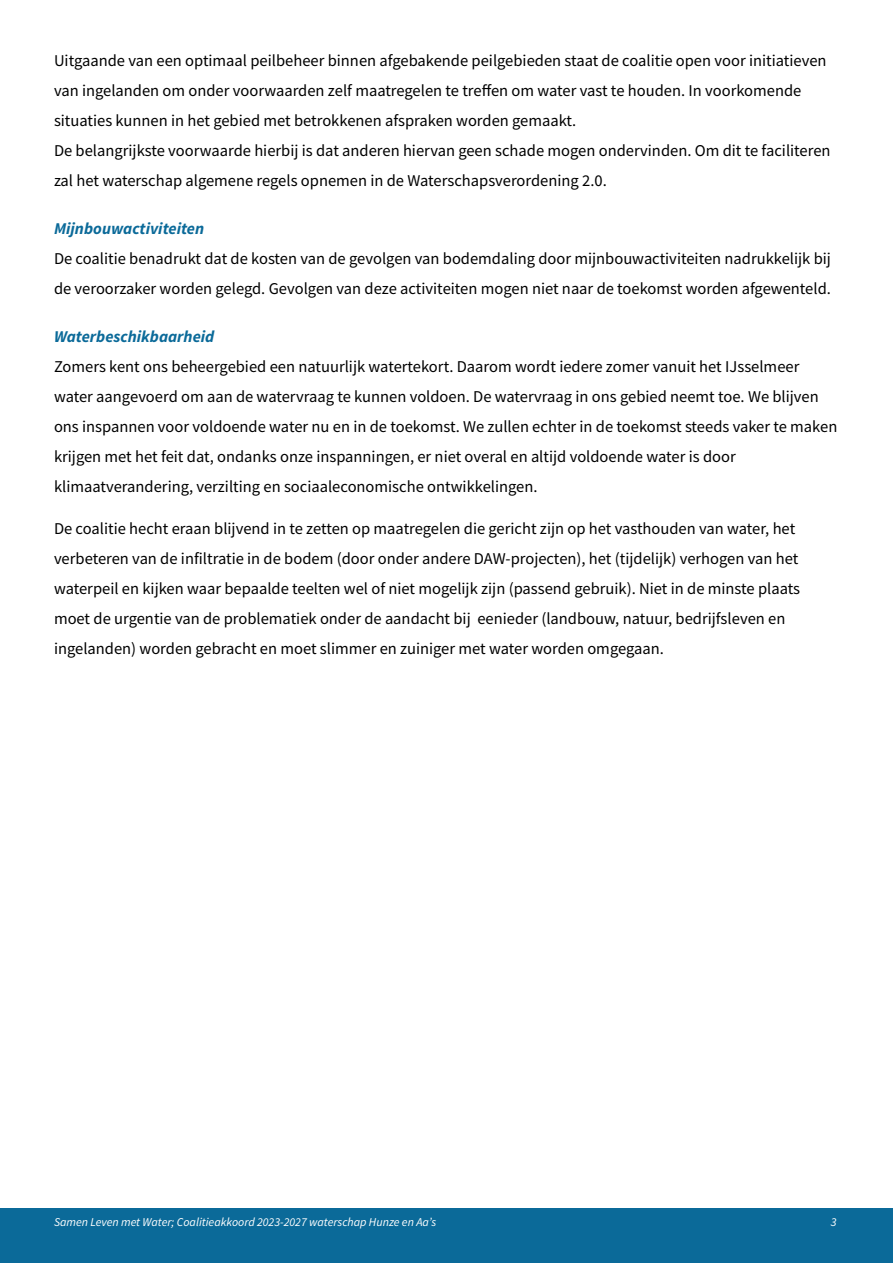
<style>
.page{position:relative;width:893px;height:1263px;background:#fff}
.page>*{position:absolute;margin:0;border:0;box-sizing:border-box;transform-origin:0 0}
.t1{font:16.5px/30px "Source Sans Pro";color:#000}
.t2{font:italic 700 16.5px "Source Sans Pro";color:#0b6a99}
.t3{font:italic 12px "Source Sans Pro";color:#fff}
</style>
<div class="page">
<div style="left:0;top:1209px;width:893px;height:54px;background:#0b6a99"></div>
<p class="t1" style="left:54px;top:46px;width:778px">Uitgaande van een optimaal peilbeheer binnen afgebakende peilgebieden staat de coalitie open voor initiatieven van ingelanden om onder voorwaarden zelf maatregelen te treffen om water vast te houden. In voorkomende situaties kunnen in het gebied met betrokkenen afspraken worden gemaakt.<br>De belangrijkste voorwaarde hierbij is dat anderen hiervan geen schade mogen ondervinden. Om dit te faciliteren zal het waterschap algemene regels opnemen in de Waterschapsverordening 2.0.</p>
<p class="t2" style="left:54px;top:218px;width:152px">Mijnbouwactiviteiten</p>
<p class="t1" style="left:54px;top:244px;width:778px">De coalitie benadrukt dat de kosten van de gevolgen van bodemdaling door mijnbouwactiviteiten nadrukkelijk bij de veroorzaker worden gelegd. Gevolgen van deze activiteiten mogen niet naar de toekomst worden afgewenteld.</p>
<p class="t2" style="left:54px;top:326px;width:162px">Waterbeschikbaarheid</p>
<p class="t1" style="left:54px;top:352px;width:785px">Zomers kent ons beheergebied een natuurlijk watertekort. Daarom wordt iedere zomer vanuit het IJsselmeer water aangevoerd om aan de watervraag te kunnen voldoen. De watervraag in ons gebied neemt toe. We blijven ons inspannen voor voldoende water nu en in de toekomst. We zullen echter in de toekomst steeds vaker te maken krijgen met het feit dat, ondanks onze inspanningen, er niet overal en altijd voldoende water is door klimaatverandering, verzilting en sociaaleconomische ontwikkelingen.</p>
<p class="t1" style="left:54px;top:514px;width:748px">De coalitie hecht eraan blijvend in te zetten op maatregelen die gericht zijn op het vasthouden van water, het verbeteren van de infiltratie in de bodem (door onder andere DAW-projecten), het (tijdelijk) verhogen van het waterpeil en kijken waar bepaalde teelten wel of niet mogelijk zijn (passend gebruik). Niet in de minste plaats moet de urgentie van de problematiek onder de aandacht bij eenieder (landbouw, natuur, bedrijfsleven en ingelanden) worden gebracht en moet slimmer en zuiniger met water worden omgegaan.</p>
<p class="t3" style="left:54px;top:1214px;width:384px">Samen Leven met Water; Coalitieakkoord 2023-2027 waterschap Hunze en Aa’s</p>
<p class="t3" style="left:831px;top:1214px;width:7px">3</p>
</div>
